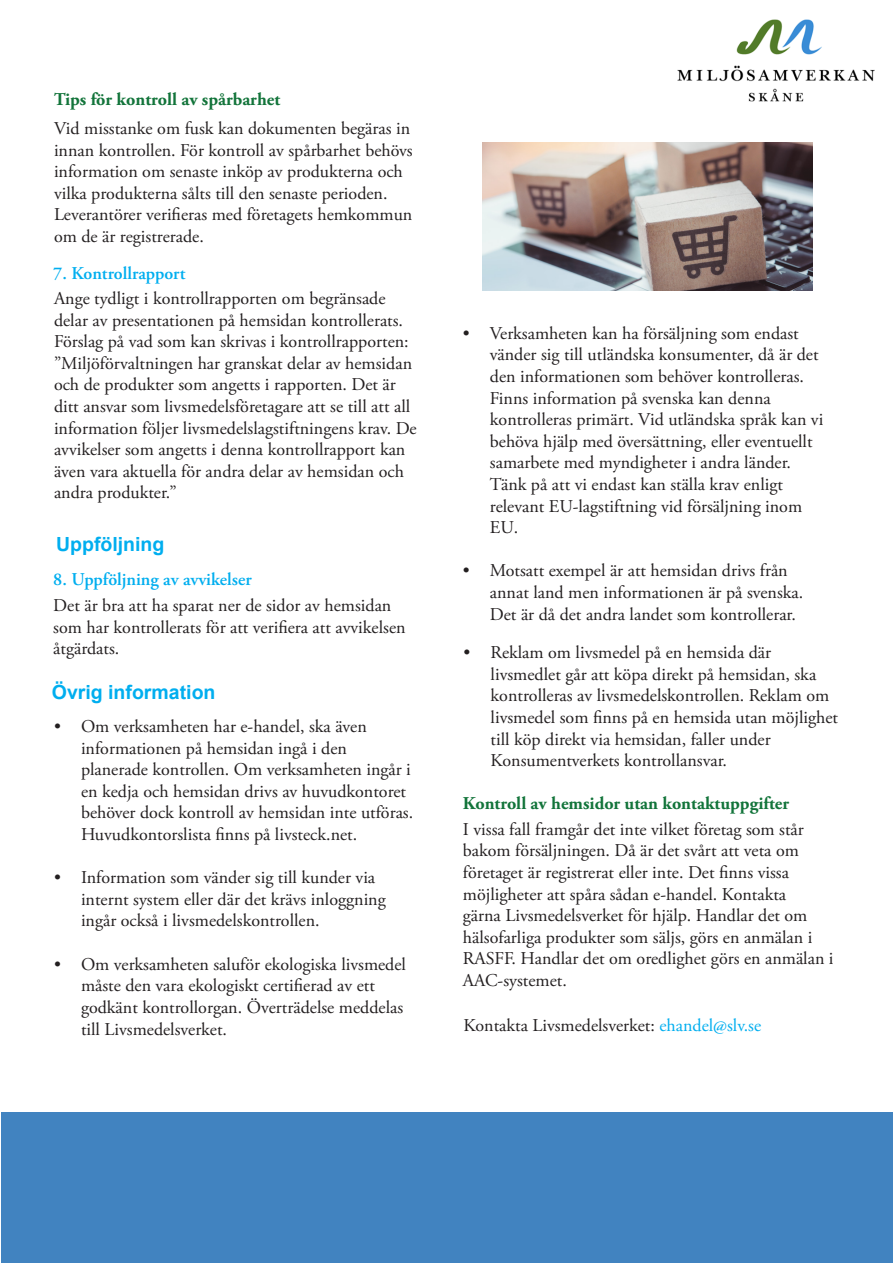
<style>
.page{position:relative;width:893px;height:1263px;background:#fff}
.page>*{position:absolute;margin:0;border:0;box-sizing:border-box;transform-origin:0 0}
.t1{font:700 19.5px "Arial";color:#00aeef}
.t2{font:18px/21.6px "Adobe Garamond Pro";color:#231f20}
.t3{font:700 18px "Adobe Garamond Pro";color:#12743a}
.t4{font:600 18px "Adobe Garamond Pro";color:#00aeef}
.s1{color:#00aeef}
</style>
<div class="page">
<div style="left:2px;top:1113px;width:891px;height:150px;background:#4183c0"></div>
<img style="left:482px;top:143px;width:330px;height:148px">
<img style="left:677px;top:19px;width:198px;height:83px">
<p class="t3" style="left:54px;top:89px;width:228px">Tips för kontroll av spårbarhet</p>
<p class="t2" style="left:54px;top:118px;width:360px">Vid misstanke om fusk kan dokumenten begäras in innan kontrollen. För kontroll av spårbarhet behövs information om senaste inköp av produkterna och vilka produkterna sålts till den senaste perioden.<br>Leverantörer verifieras med företagets hemkommun om de är registrerade.</p>
<p class="t4" style="left:53px;top:263px;width:134px">7. Kontrollrapport</p>
<p class="t2" style="left:54px;top:288px;width:364px">Ange tydligt i kontrollrapporten om begränsade delar av presentationen på hemsidan kontrollerats.<br>Förslag på vad som kan skrivas i kontrollrapporten: ”Miljöförvaltningen har granskat delar av hemsidan och de produkter som angetts i rapporten. Det är ditt ansvar som livsmedelsföretagare att se till att all information följer livsmedelslagstiftningens krav. De avvikelser som angetts i denna kontrollrapport kan även vara aktuella för andra delar av hemsidan och andra produkter.”</p>
<p class="t1" style="left:56px;top:531px;width:110px">Uppföljning</p>
<p class="t4" style="left:53px;top:569px;width:200px">8. Uppföljning av avvikelser</p>
<p class="t2" style="left:53px;top:595px;width:354px">Det är bra att ha sparat ner de sidor av hemsidan som har kontrollerats för att verifiera att avvikelsen åtgärdats.</p>
<p class="t1" style="left:52px;top:679px;width:165px">Övrig information</p>
<p class="t2" style="left:81px;top:716px;width:334px;text-indent:-27px">• Om verksamheten har e-handel, ska även informationen på hemsidan ingå i den planerade kontrollen. Om verksamheten ingår i en kedja och hemsidan drivs av huvudkontoret behöver dock kontroll av hemsidan inte utföras.<br>Huvudkontorslista finns på livsteck.net.</p>
<p class="t2" style="left:81px;top:867px;width:306px;text-indent:-27px">• Information som vänder sig till kunder via internt system eller där det krävs inloggning ingår också i livsmedelskontrollen.</p>
<p class="t2" style="left:81px;top:954px;width:327px;text-indent:-27px">• Om verksamheten saluför ekologiska livsmedel måste den vara ekologiskt certifierad av ett godkänt kontrollorgan. Överträdelse meddelas till Livsmedelsverket.</p>
<p class="t2" style="left:490px;top:323px;width:335px;text-indent:-27px">• Verksamheten kan ha försäljning som endast vänder sig till utländska konsumenter, då är det den informationen som behöver kontrolleras.<br>Finns information på svenska kan denna kontrolleras primärt. Vid utländska språk kan vi behöva hjälp med översättning, eller eventuellt samarbete med myndigheter i andra länder.<br>Tänk på att vi endast kan ställa krav enligt relevant EU-lagstiftning vid försäljning inom EU.</p>
<p class="t2" style="left:490px;top:561px;width:315px;text-indent:-27px">• Motsatt exempel är att hemsidan drivs från annat land men informationen är på svenska.<br>Det är då det andra landet som kontrollerar.</p>
<p class="t2" style="left:491px;top:642px;width:349px;text-indent:-27px">• Reklam om livsmedel på en hemsida där livsmedlet går att köpa direkt på hemsidan, ska kontrolleras av livsmedelskontrollen. Reklam om livsmedel som finns på en hemsida utan möjlighet till köp direkt via hemsidan, faller under Konsumentverkets kontrollansvar.</p>
<p class="t3" style="left:463px;top:792px;width:328px">Kontroll av hemsidor utan kontaktuppgifter</p>
<p class="t2" style="left:463px;top:819px;width:372px">I vissa fall framgår det inte vilket företag som står bakom försäljningen. Då är det svårt att veta om företaget är registrerat eller inte. Det finns vissa möjligheter att spåra sådan e-handel. Kontakta<br>gärna Livsmedelsverket för hjälp. Handlar det om hälsofarliga produkter som säljs, görs en anmälan i RASFF. Handlar det om oredlighet görs en anmälan i AAC-systemet.</p>
<p class="t2" style="left:464px;top:1015px;width:299px">Kontakta Livsmedelsverket: <span class="s1">ehandel@slv.se</span></p>
</div>
